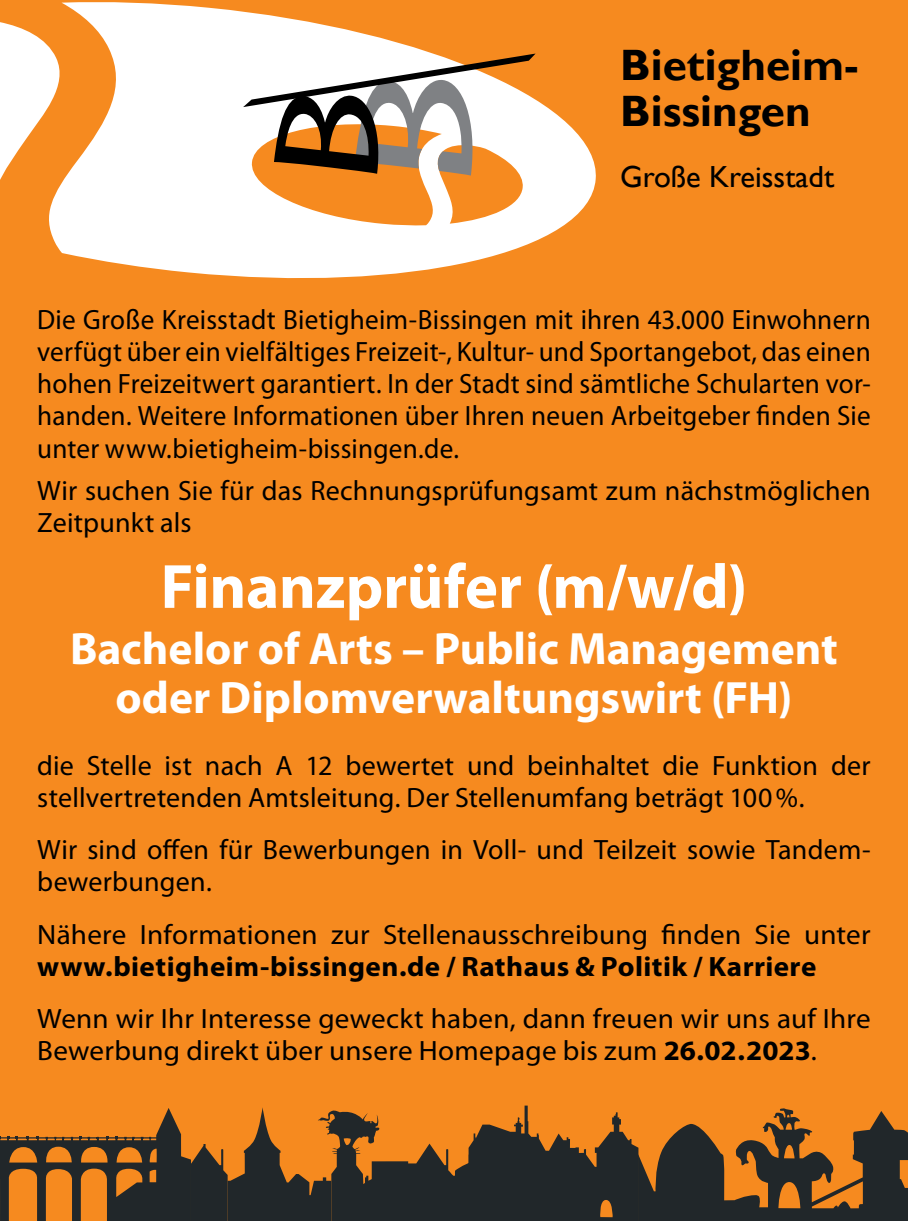
<style>
.page{position:relative;width:908px;height:1221px;background:#fff}
.page>*{position:absolute;margin:0;border:0;box-sizing:border-box;transform-origin:0 0}
.t1{font:700 63px "Myriad Pro";letter-spacing:-.005em;color:#fff}
.t2{font:700 45.5px/49px "Myriad Pro";color:#fff;text-align:center}
.t3{font:700 43.75px/46.2px "Gill Sans";color:#000}
.t4{font:30.45px "Gill Sans";color:#000}
.C{font:28px/32.2px "Myriad Pro";letter-spacing:.01em;color:#000}
.C-2{font:28px/32.2px "Myriad Pro";letter-spacing:.01em;color:#000;scale:1.04 1}
.s1{font-weight:700}
</style>
<div class="page">
<div style="left:0;top:0;width:908px;height:1220px;background:#f68a1f"></div>
<svg style="left:0;top:1105px;width:908px;height:115px"></svg>
<svg style="left:0;top:2px;width:596px;height:277px;fill:#fff"></svg>
<svg style="left:243px;top:54px;width:292px;height:172px"></svg>
<p class="t3" style="left:620px;top:43px;width:240px">Bietigheim-<br>Bissingen</p>
<p class="t4" style="left:620px;top:159px;width:215px">Große Kreisstadt</p>
<p class="C" style="left:37px;top:304px;width:835px;text-align:justify">Die Große Kreisstadt Bietigheim-Bissingen mit ihren 43.000 Einwohnern verfügt über ein vielfältiges Freizeit-, Kultur- und Sportangebot, das einen hohen Freizeitwert garantiert. In der Stadt sind sämtliche Schularten vor&shy;handen. Weitere Informationen über Ihren neuen Arbeitgeber finden Sie unter www.bietigheim-bissingen.de.</p>
<p class="C" style="left:37px;top:475px;width:835px">Wir suchen Sie für das Rechnungsprüfungsamt zum nächstmöglichen<br>Zeitpunkt als</p>
<p class="t1" style="left:161px;top:551px;width:588px">Finanzprüfer (m/w/d)</p>
<p class="t2" style="left:70px;top:624px;width:769px">Bachelor of Arts – Public Management oder Diplomverwaltungswirt (FH)</p>
<p class="C" style="left:37px;top:750px;width:835px">die Stelle ist nach A 12 bewertet und beinhaltet die Funktion der stellvertretenden Amtsleitung. Der Stellenumfang beträgt 100%.</p>
<p class="C" style="left:37px;top:834px;width:835px">Wir sind offen für Bewerbungen in Voll- und Teilzeit sowie Tandem&shy;bewerbungen.</p>
<p class="C-2" style="left:37px;top:918px;width:803px">Nähere Informationen zur Stellenausschreibung finden Sie unter <span class="s1">www.bietigheim-bissingen.de / Rathaus &amp; Politik / Karriere</span></p>
<p class="C-2" style="left:37px;top:1002px;width:803px">Wenn wir Ihr Interesse geweckt haben, dann freuen wir uns auf Ihre<br>Bewerbung direkt über unsere Homepage bis zum <span class="s1">26.02.2023</span>.</p>
</div>
